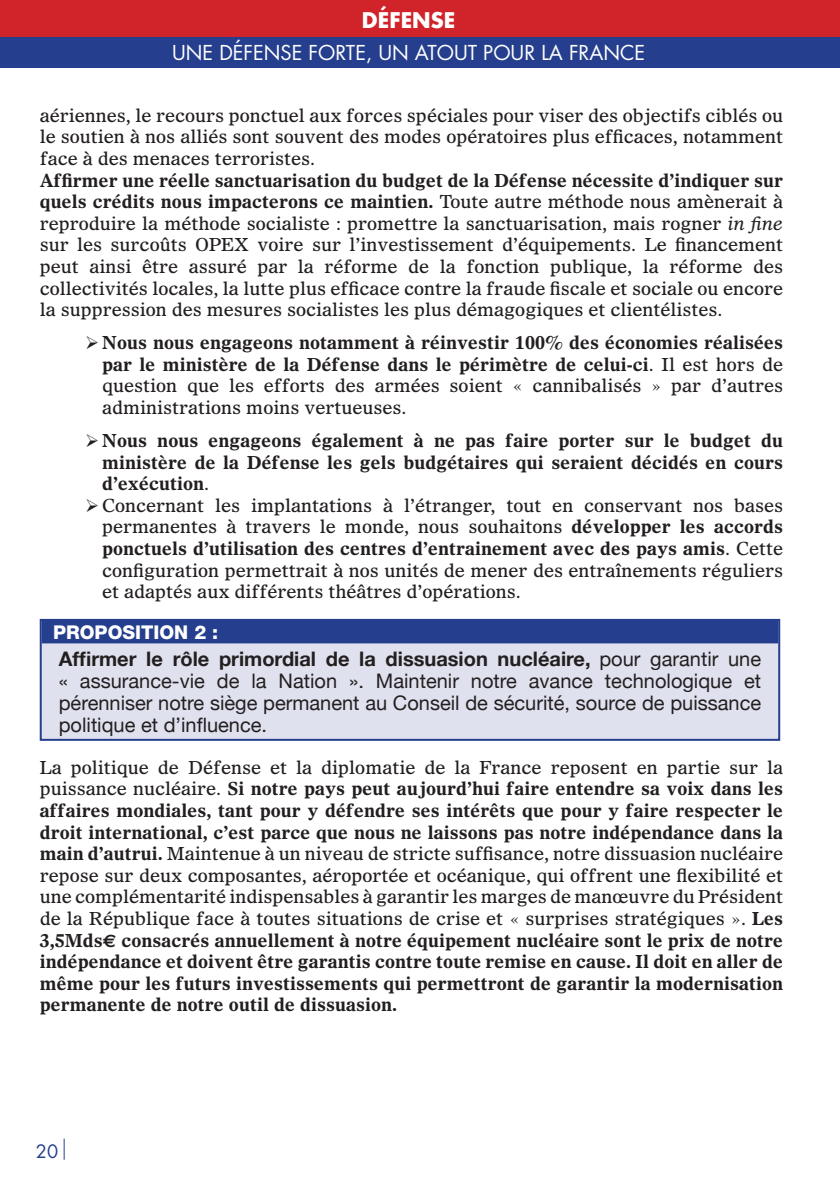
<style>
.page{position:relative;width:840px;height:1191px;background:#fff}
.page>*{position:absolute;margin:0;border:0;box-sizing:border-box;transform-origin:0 0}
.t1{font:700 21px "Futura";color:#fff}
.t2{font:20px/22px "Helvetica Neue";color:#231f20;text-align:justify}
.t3{font:20px "Futura";color:#fff}
.t4{font:800 19px "Helvetica Neue";color:#fff}
.t5{font:700 18px/21.6px "Olympian";color:#231f20;text-align:justify}
.t6{font:18px/21.6px "Olympian";color:#231f20;text-align:justify}
.t7{font:18px "Futura";color:#253f8e}
.s1{font-weight:700}
.s2{font-style:italic}
.s3{font-weight:400}
.s4{font-family:"Euro Sans"}
</style>
<div class="page">
<div style="left:0;top:11px;width:839px;height:57px;background:#253f8e"></div>
<div style="left:0;top:0;width:839px;height:37px;background:#d1232a"></div>
<svg style="left:64px;top:1138px;width:1px;height:21px"></svg>
<div style="left:41px;top:620px;width:737px;height:120px;background:#e0e1ee"></div>
<div style="left:42px;top:619px;width:735px;height:24px;background:#253f8e"></div>
<div style="left:40px;top:619px;width:739px;height:122px;border:2px solid #253f8e"></div>
<p class="t1" style="left:362px;top:6px;width:95px">DÉFENSE</p>
<p class="t3" style="left:172px;top:39px;width:474px">UNE DÉFENSE FORTE, UN ATOUT POUR LA FRANCE</p>
<p class="t6" style="left:40px;top:104px;width:744px">aériennes, le recours ponctuel aux forces spéciales pour viser des objectifs ciblés ou le soutien à nos alliés sont souvent des modes opératoires plus efficaces, notamment face à des menaces terroristes.</p>
<p class="t6" style="left:40px;top:169px;width:744px"><span class="s1">Affirmer une réelle sanctuarisation du budget de la Défense nécessite d’indiquer sur quels crédits nous impacterons ce maintien.</span> Toute autre méthode nous amènerait à reproduire la méthode socialiste : promettre la sanctuarisation, mais rogner <span class="s2">in fine </span>sur les surcoûts OPEX voire sur l’investissement d’équipements. Le financement peut ainsi être assuré par la réforme de la fonction publique, la réforme des collectivités locales, la lutte plus efficace contre la fraude fiscale et sociale ou encore la suppression des mesures socialistes les plus démagogiques et clientélistes.</p>
<p class="t5" style="left:102px;top:332px;width:682px;text-indent:-17px">➢Nous nous engageons notamment à réinvestir 100% des économies réalisées par le ministère de la Défense dans le périmètre de celui-ci<span class="s3">. Il est hors de question que les efforts des armées soient « cannibalisés » par d’autres administrations moins vertueuses.</span></p>
<p class="t5" style="left:102px;top:429px;width:682px;text-indent:-17px">➢Nous nous engageons également à ne pas faire porter sur le budget du ministère de la Défense les gels budgétaires qui seraient décidés en cours d’exécution<span class="s3">.</span></p>
<p class="t6" style="left:102px;top:494px;width:682px;text-indent:-17px">➢Concernant les implantations à l’étranger, tout en conservant nos bases permanentes à travers le monde, nous souhaitons <span class="s1">développer les accords ponctuels d’utilisation des centres d’entrainement avec des pays amis</span>. Cette configuration permettrait à nos unités de mener des entraînements réguliers et adaptés aux différents théâtres d’opérations.</p>
<p class="t4" style="left:53px;top:621px;width:167px">PROPOSITION 2 :</p>
<p class="t2" style="left:59px;top:648px;width:703px"><span class="s1">Affirmer le rôle primordial de la dissuasion nucléaire,</span> pour garantir une « assurance-vie de la Nation ». Maintenir notre avance technologique et pérenniser notre siège permanent au Conseil de sécurité, source de puissance politique et d’influence.</p>
<p class="t5" style="left:40px;top:756px;width:744px"><span class="s3">La politique de Défense et la diplomatie de la France reposent en partie sur la puissance nucléaire.</span> Si notre pays peut aujourd’hui faire entendre sa voix dans les affaires mondiales, tant pour y défendre ses intérêts que pour y faire respecter le droit international, c’est parce que nous ne laissons pas notre indépendance dans la main d’autrui. <span class="s3">Maintenue à un niveau de stricte suffisance, notre dissuasion nucléaire repose sur deux composantes, aéroportée et océanique, qui offrent une flexibilité et une complémentarité indispensables à garantir les marges de manœuvre du Président de la République face à toutes situations de crise et « surprises stratégiques ».</span> Les 3,5Mds<span class="s4">€</span> consacrés annuellement à notre équipement nucléaire sont le prix de notre indépendance et doivent être garantis contre toute remise en cause. Il doit en aller de même pour les futurs investissements qui permettront de garantir la modernisation permanente de notre outil de dissuasion.</p>
<p class="t7" style="left:36px;top:1139px;width:24px">20</p>
</div>
